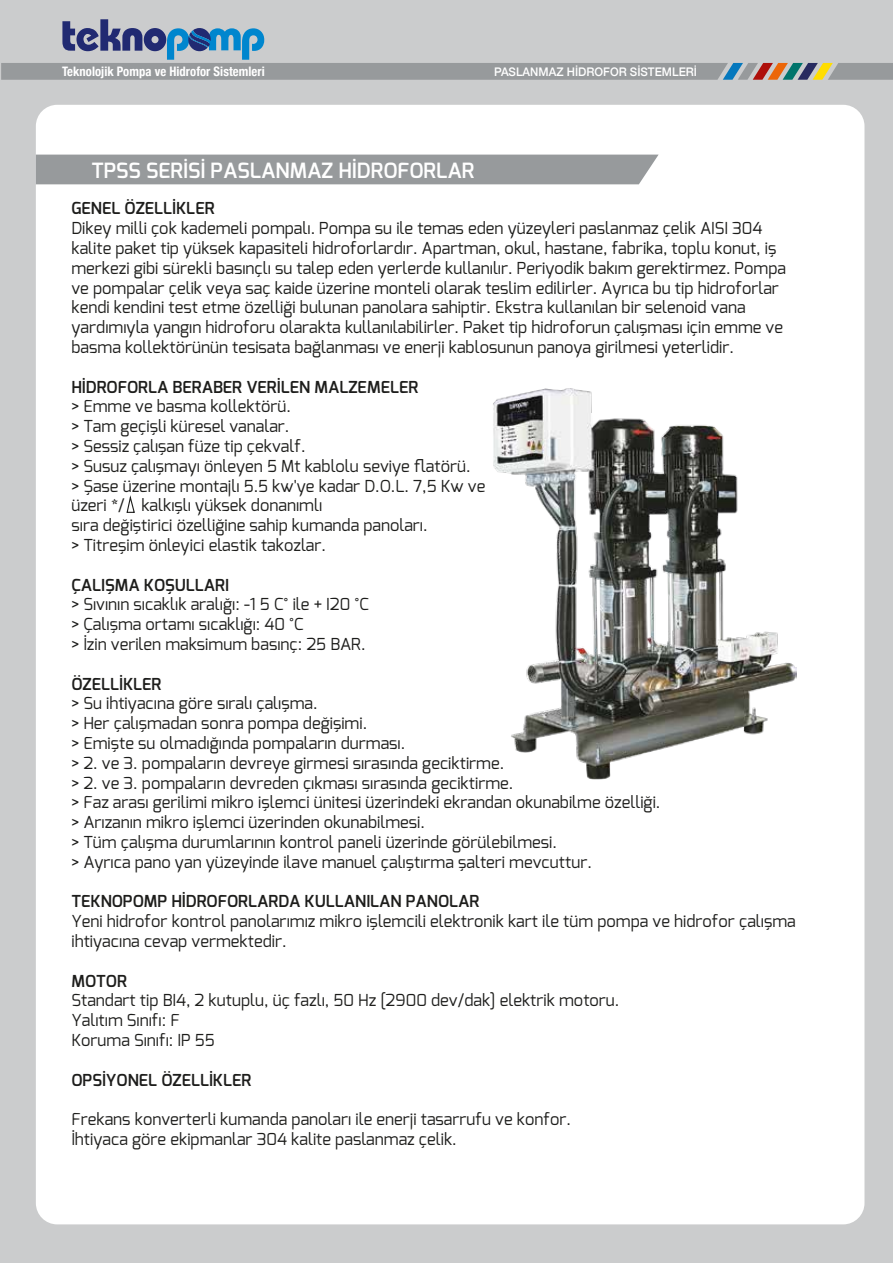
<style>
.page{position:relative;width:893px;height:1263px;background:#cbcccd}
.page>*{position:absolute;margin:0;border:0;box-sizing:border-box;transform-origin:0 0}
.t1{font:600 21px "Exo";color:#fff}
.t2{font:16.5px/19.8px "Exo";color:#1d1d1b}
.t3{font:600 16.5px "Exo";color:#1d1d1b}
.t4{font:700 condensed 13.05px "Helvetica Neue";letter-spacing:.005em;color:#fff}
.t5{font:500 11.85px "Helvetica Neue";color:#fff}
</style>
<div class="page">
<div style="left:36px;top:105px;width:828px;height:1119px;background:#fff;border-radius:21px"></div>
<svg style="left:1px;top:19px;width:892px;height:61px"></svg>
<div style="left:36px;top:155px;width:622px;height:29px;background:#979a9c"></div>
<svg style="left:126px;top:496px;width:9px;height:17px"></svg>
<img style="left:493px;top:388px;width:304px;height:391px">
<p class="t4" style="left:62px;top:61px;width:204px">Teknolojik Pompa ve Hidrofor Sistemleri</p>
<p class="t5" style="left:494px;top:62px;width:204px">PASLANMAZ HİDROFOR SİSTEMLERİ</p>
<p class="t1" style="left:91px;top:157px;width:385px">TPSS SERİSİ PASLANMAZ HİDROFORLAR</p>
<p class="t3" style="left:71px;top:198px;width:145px">GENEL ÖZELLİKLER</p>
<p class="t2" style="left:71px;top:218px;width:716px">Dikey milli çok kademeli pompalı. Pompa su ile temas eden yüzeyleri paslanmaz çelik AISI 304 kalite paket tip yüksek kapasiteli hidroforlardır. Apartman, okul, hastane, fabrika, toplu konut, iş merkezi gibi sürekli basınçlı su talep eden yerlerde kullanılır. Periyodik bakım gerektirmez. Pompa ve pompalar çelik veya saç kaide üzerine monteli olarak teslim edilirler. Ayrıca bu tip hidroforlar kendi kendini test etme özelliği bulunan panolara sahiptir. Ekstra kullanılan bir selenoid vana yardımıyla yangın hidroforu olarakta kullanılabilirler. Paket tip hidroforun çalışması için emme ve basma kollektörünün tesisata bağlanması ve enerji kablosunun panoya girilmesi yeterlidir.</p>
<p class="t3" style="left:71px;top:376px;width:348px">HİDROFORLA BERABER VERİLEN MALZEMELER</p>
<p class="t2" style="left:71px;top:396px;width:415px">&gt; Emme ve basma kollektörü.<br>&gt; Tam geçişli küresel vanalar.<br>&gt; Sessiz çalışan füze tip çekvalf.<br>&gt; Susuz çalışmayı önleyen 5 Mt kablolu seviye flatörü.<br>&gt; Şase üzerine montajlı 5.5 kw'ye kadar D.O.L. 7,5 Kw ve üzeri */ kalkışlı yüksek donanımlı<br>sıra değiştirici özelliğine sahip kumanda panoları.<br>&gt; Titreşim önleyici elastik takozlar.</p>
<p class="t3" style="left:71px;top:574px;width:159px">ÇALIŞMA KOŞULLARI</p>
<p class="t2" style="left:71px;top:594px;width:299px">&gt; Sıvının sıcaklık aralığı: -1 5 C° ile + I20 °C &gt; Çalışma ortamı sıcaklığı: 40 °C<br>&gt; İzin verilen maksimum basınç: 25 BAR.</p>
<p class="t3" style="left:71px;top:673px;width:91px">ÖZELLİKLER</p>
<p class="t2" style="left:71px;top:693px;width:590px">&gt; Su ihtiyacına göre sıralı çalışma.<br>&gt; Her çalışmadan sonra pompa değişimi.<br>&gt; Emişte su olmadığında pompaların durması.<br>&gt; 2. ve 3. pompaların devreye girmesi sırasında geciktirme.<br>&gt; 2. ve 3. pompaların devreden çıkması sırasında geciktirme.<br>&gt; Faz arası gerilimi mikro işlemci ünitesi üzerindeki ekrandan okunabilme özelliği. &gt; Arızanın mikro işlemci üzerinden okunabilmesi.<br>&gt; Tüm çalışma durumlarının kontrol paneli üzerinde görülebilmesi.<br>&gt; Ayrıca pano yan yüzeyinde ilave manuel çalıştırma şalteri mevcuttur.</p>
<p class="t3" style="left:71px;top:891px;width:409px">TEKNOPOMP HİDROFORLARDA KULLANILAN PANOLAR</p>
<p class="t2" style="left:71px;top:911px;width:726px">Yeni hidrofor kontrol panolarımız mikro işlemcili elektronik kart ile tüm pompa ve hidrofor çalışma ihtiyacına cevap vermektedir.</p>
<p class="t3" style="left:71px;top:970px;width:57px">MOTOR</p>
<p class="t2" style="left:71px;top:990px;width:549px">Standart tip BI4, 2 kutuplu, üç fazlı, 50 Hz [2900 dev/dak] elektrik motoru.<br>Yalıtım Sınıfı: F<br>Koruma Sınıfı: IP 55</p>
<p class="t3" style="left:71px;top:1069px;width:181px">OPSİYONEL ÖZELLİKLER</p>
<p class="t2" style="left:71px;top:1109px;width:501px">Frekans konverterli kumanda panoları ile enerji tasarrufu ve konfor.<br>İhtiyaca göre ekipmanlar 304 kalite paslanmaz çelik.</p>
</div>
